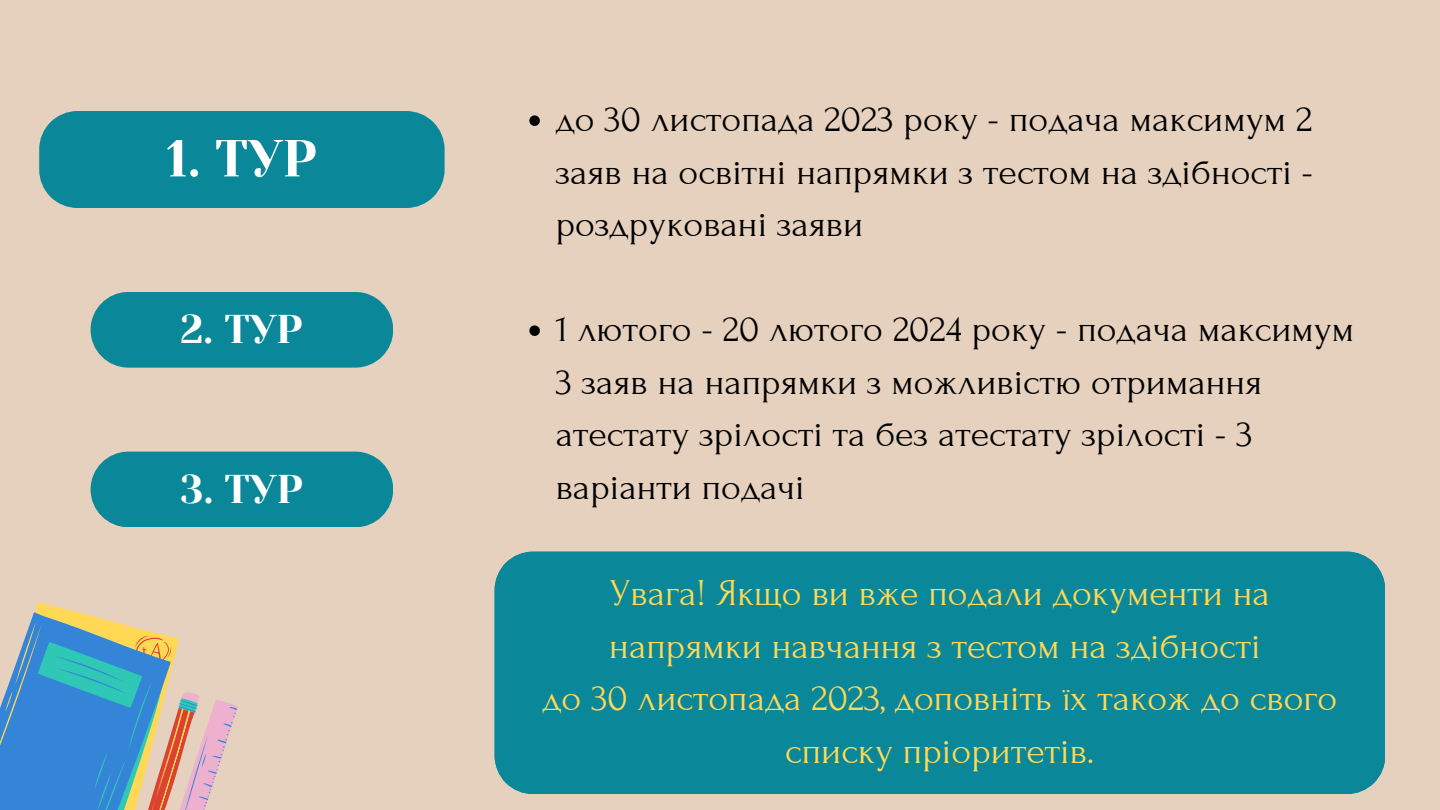
<style>
.page{position:relative;width:1440px;height:810px;background:#e5d1bd}
.page>*{position:absolute;margin:0;border:0;box-sizing:border-box;transform-origin:0 0}
.t1{font:52px "Yeseva One";color:#fff}
.t2{font:40px "Yeseva One";color:#fff}
.t3{font:38px/52.5px "Forum";color:#000;text-align:justify}
.t4{font:38px/52.5px "Forum";color:#ffd956}
</style>
<div class="page">
<svg style="left:0;top:608px;width:238px;height:202px"></svg>
<div style="left:39px;top:111px;width:406px;height:97px;background:#0a8799"></div>
<svg style="left:529px;top:115px;width:11px;height:11px"></svg>
<svg style="left:529px;top:325px;width:11px;height:11px"></svg>
<div style="left:91px;top:292px;width:302px;height:76px;background:#0a8799;border-radius:38px"></div>
<div style="left:91px;top:452px;width:302px;height:75px;background:#0a8799;border-radius:38px"></div>
<div style="left:495px;top:552px;width:890px;height:242px;background:#0a8799"></div>
<p class="t1" style="left:166px;top:129px;width:153px">1. ТУР</p>
<p class="t2" style="left:181px;top:307px;width:124px">2. ТУР</p>
<p class="t2" style="left:180px;top:466px;width:124px">3. ТУР</p>
<p class="t3" style="left:556px;top:93px;width:759px">до 30 листопада 2023 року - подача максимум 2 заяв на освітні напрямки з тестом на здібності - роздруковані заяви</p>
<p class="t3" style="left:556px;top:303px;width:800px;text-align:left">1 лютого - 20 лютого 2024 року - подача максимум 3 заяв на напрямки з можливістю отримання атестату зрілості та без атестату зрілості - 3 варіанти подачі</p>
<p class="t4" style="left:609px;top:568px;width:662px">Увага! Якщо ви вже подали документи на напрямки навчання з тестом на здібності</p>
<p class="t4" style="left:542px;top:673px;width:796px;text-align:center">до 30 листопада 2023, доповніть їх також до свого списку пріоритетів.</p>
</div>
